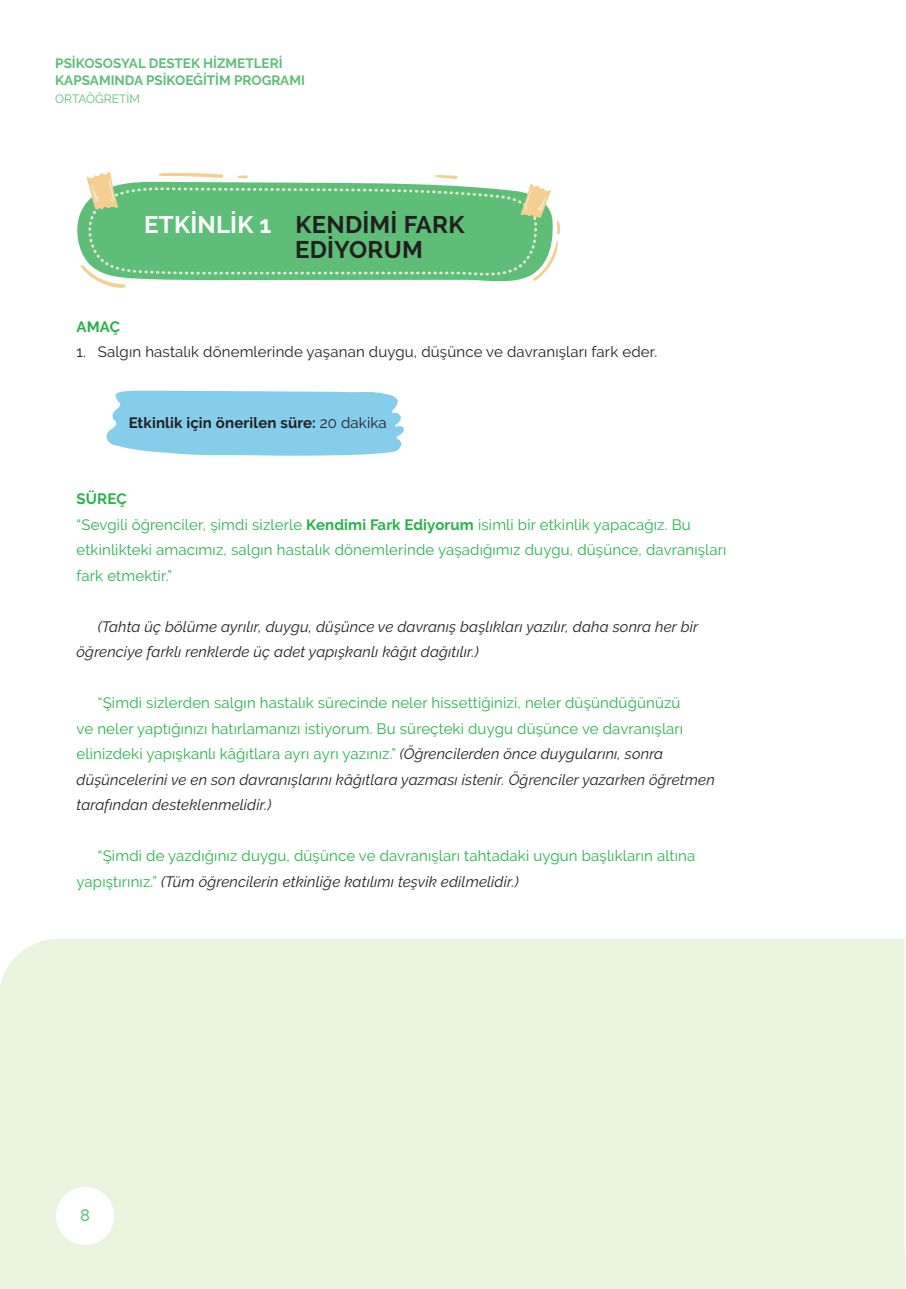
<style>
.page{position:relative;width:906px;height:1289px;background:#fff}
.page>*{position:absolute;margin:0;border:0;box-sizing:border-box;transform-origin:0 0}
.t1{font:700 24px/25.5px "Raleway";letter-spacing:.01em;color:#231f20}
.t2{font:500 16.5px "Raleway";color:#5ebe78}
.t3{font:15px/25.5px "Raleway";letter-spacing:.01em;color:#28b24b}
.t4{font:italic 15px/25.5px "Raleway";letter-spacing:.01em;color:#231f20}
.t5{font:15px "Raleway";letter-spacing:.01em;color:#231f20}
.t6{font:700 15px "Raleway";letter-spacing:.01em;color:#231f20}
.t7{font:700 15px "Raleway";letter-spacing:.01em;color:#28b24b}
.t8{font:700 13.5px/16.5px "Raleway";color:#5ebe78}
.t9{font:12px "Raleway";color:#5ebe78}
.s1{color:#fff}
.s2{font-weight:400}
.s3{font-weight:700}
.s4{font-style:italic;color:#231f20}
</style>
<div class="page">
<div style="left:0;top:1251px;width:904px;height:37px;background:#eaf3de"></div>
<div style="left:0;top:939px;width:904px;height:312px;background:#eaf3de"></div>
<div style="left:56px;top:1186px;width:58px;height:58px;background:#fff;border-radius:50%"></div>
<svg style="left:106px;top:390px;width:298px;height:66px;background:#90d2ec"></svg>
<svg style="left:80px;top:172px;width:480px;height:116px"></svg>
<p class="t8" style="left:55px;top:55px;width:251px">PSİKOSOSYAL DESTEK HİZMETLERİ<br>KAPSAMINDA PSİKOEĞİTİM PROGRAMI</p>
<p class="t9" style="left:55px;top:91px;width:86px">ORTAÖĞRETİM</p>
<p class="t1" style="left:295px;top:211px;width:171px;text-indent:-151px"><span class="s1">ETKİNLİK 1</span> KENDİMİ FARK<br>EDİYORUM</p>
<p class="t7" style="left:77px;top:318px;width:45px">AMAÇ</p>
<p class="t5" style="left:77px;top:343px;width:582px">1. Salgın hastalık dönemlerinde yaşanan duygu, düşünce ve davranışları fark eder.</p>
<p class="t6" style="left:129px;top:414px;width:259px">Etkinlik için önerilen süre: <span class="s2">20 dakika</span></p>
<p class="t7" style="left:77px;top:490px;width:52px">SÜREÇ</p>
<p class="t3" style="left:77px;top:511px;width:651px">“Sevgili öğrenciler, şimdi sizlerle <span class="s3">Kendimi Fark Ediyorum</span> isimli bir etkinlik yapacağız. Bu etkinlikteki amacımız, salgın hastalık dönemlerinde yaşadığımız duygu, düşünce, davranışları fark etmektir.”</p>
<p class="t4" style="left:77px;top:613px;width:623px;text-indent:21px">(Tahta üç bölüme ayrılır, duygu, düşünce ve davranış başlıkları yazılır, daha sonra her bir öğrenciye farklı renklerde üç adet yapışkanlı kâğıt dağıtılır.)</p>
<p class="t3" style="left:77px;top:690px;width:639px;text-indent:21px">“Şimdi sizlerden salgın hastalık sürecinde neler hissettiğinizi, neler düşündüğünüzü<br>ve neler yaptığınızı hatırlamanızı istiyorum. Bu süreçteki duygu düşünce ve davranışları elinizdeki yapışkanlı kâğıtlara ayrı ayrı yazınız.” <span class="s4">(Öğrencilerden önce duygularını, sonra düşüncelerini ve en son davranışlarını kâğıtlara yazması istenir. Öğrenciler yazarken öğretmen tarafından desteklenmelidir.)</span></p>
<p class="t3" style="left:77px;top:843px;width:620px;text-indent:21px">“Şimdi de yazdığınız duygu, düşünce ve davranışları tahtadaki uygun başlıkların altına yapıştırınız.” <span class="s4">(Tüm öğrencilerin etkinliğe katılımı teşvik edilmelidir.)</span></p>
<p class="t2" style="left:80px;top:1205px;width:11px">8</p>
</div>
